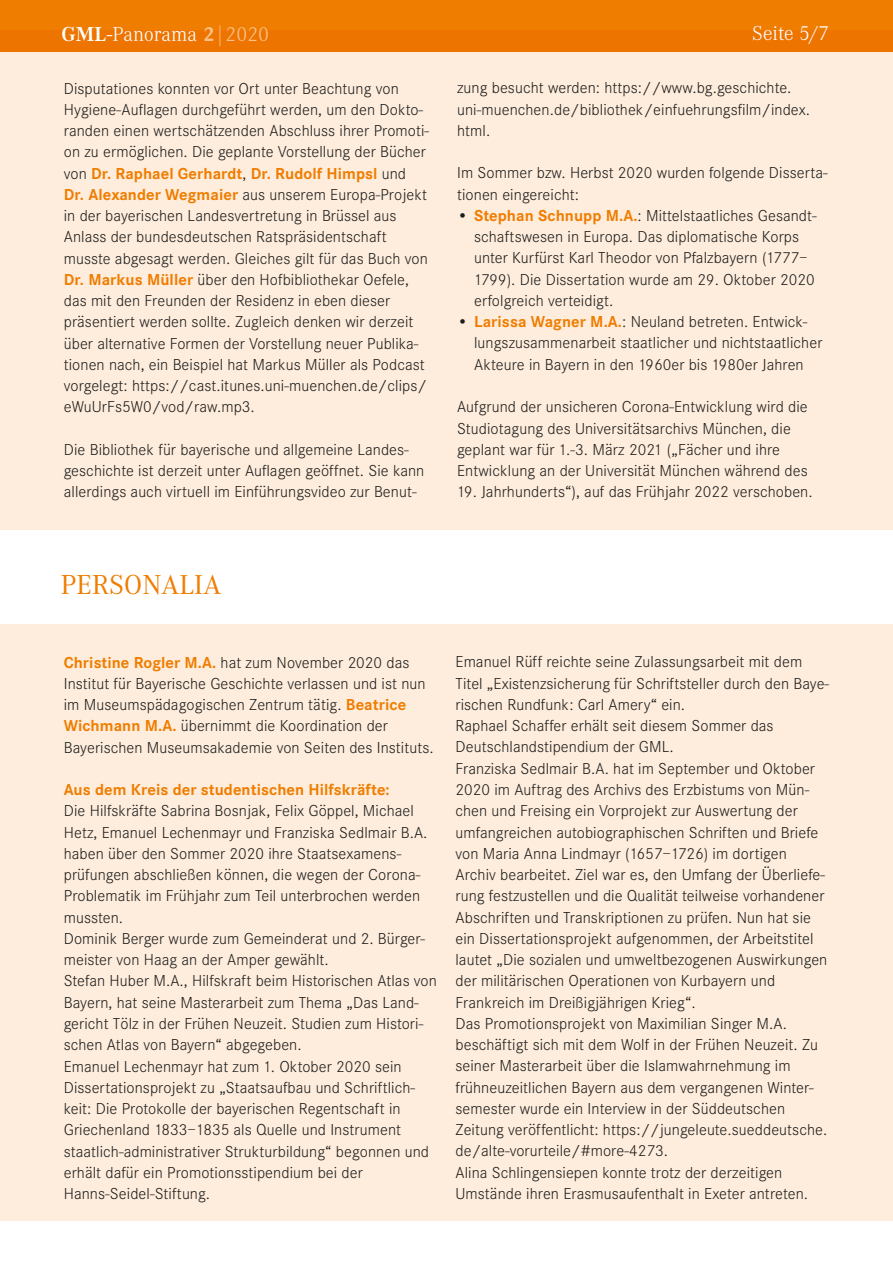
<style>
.page{position:relative;width:893px;height:1263px;background:#fff}
.page>*{position:absolute;margin:0;border:0;box-sizing:border-box;transform-origin:0 0}
.t1{font:28.5px "Corporate A";letter-spacing:.005em;color:#ef7d00}
.t2{font:300 21px "Corporate A";letter-spacing:.005em;color:#fff}
.t3{font:300 16.5px/21.3px "Corporate S";letter-spacing:.005em;color:#1d1d1b}
.t4{font:700 16.5px "Corporate S";letter-spacing:.005em;color:#ef7d00}
.s1{font-weight:700}
.s2{font-weight:700;color:#fac28a}
.s3{color:#fac28a}
.s4{font-weight:700;color:#ef7d00}
</style>
<div class="page">
<div style="left:0;top:30px;width:893px;height:1190px;background:#feeddd"></div>
<div style="left:0;top:0;width:893px;height:51px;background:#ef7d00"></div>
<div style="left:0;top:530px;width:893px;height:94px;background:#fff"></div>
<p class="t2" style="left:62px;top:22px;width:209px"><span class="s1">GML-</span>Panorama <span class="s2">2</span><span class="s3">|2020</span></p>
<p class="t3" style="left:64px;top:78px;width:367px">Disputationes konnten vor Ort unter Beachtung von Hygiene-Auflagen durchgeführt werden, um den Dokto&shy;randen einen wertschätzenden Abschluss ihrer Promoti&shy;on zu ermöglichen. Die geplante Vorstellung der Bücher von <span class="s4">Dr. Raphael Gerhardt</span>, <span class="s4">Dr. Rudolf Himpsl</span> und <span class="s4">Dr. Alexander Wegmaier</span> aus unserem Europa-Projekt in der bayerischen Landesvertretung in Brüssel aus Anlass der bundesdeutschen Ratspräsidentschaft musste abgesagt werden. Gleiches gilt für das Buch von <span class="s4">Dr. Markus Müller</span> über den Hofbibliothekar Oefele, das mit den Freunden der Residenz in eben dieser präsentiert werden sollte. Zugleich denken wir derzeit über alternative Formen der Vorstellung neuer Publika&shy;tionen nach, ein Beispiel hat Markus Müller als Podcast vorgelegt: https://cast.itunes.uni-muenchen.de/clips/ eWuUrFs5W0/vod/raw.mp3.</p>
<p class="t3" style="left:64px;top:439px;width:362px">Die Bibliothek für bayerische und allgemeine Landes&shy;geschichte ist derzeit unter Auflagen geöffnet. Sie kann allerdings auch virtuell im Einführungsvideo zur Benut-</p>
<p class="t2" style="left:752px;top:22px;width:78px">Seite 5/7</p>
<p class="t3" style="left:457px;top:78px;width:355px">zung besucht werden: https://www.bg.geschichte. uni-muenchen.de/bibliothek/einfuehrungsfilm/index. html.</p>
<p class="t3" style="left:457px;top:163px;width:372px">Im Sommer bzw. Herbst 2020 wurden folgende Disserta&shy;tionen eingereicht:</p>
<p class="t3" style="left:474px;top:205px;width:344px;text-indent:-17px">• <span class="s4">Stephan Schnupp M.A.</span>: Mittelstaatliches Gesandt&shy;schaftswesen in Europa. Das diplomatische Korps unter Kurfürst Karl Theodor von Pfalzbayern (1777– 1799). Die Dissertation wurde am 29. Oktober 2020 erfolgreich verteidigt.</p>
<p class="t3" style="left:474px;top:311px;width:350px;text-indent:-17px">• <span class="s4">Larissa Wagner M.A.</span>: Neuland betreten. Entwick&shy;lungszusammenarbeit staatlicher und nichtstaatlicher<br>Akteure in Bayern in den 1960er bis 1980er Jahren</p>
<p class="t3" style="left:457px;top:396px;width:352px">Aufgrund der unsicheren Corona-Entwicklung wird die Studiotagung des Universitätsarchivs München, die geplant war für 1.-3. März 2021 („Fächer und ihre Entwicklung an der Universität München während des</p>
<p class="t3" style="left:457px;top:481px;width:357px">19. Jahrhunderts“), auf das Frühjahr 2022 verschoben.</p>
<h1 class="t1" style="left:61px;top:569px;width:162px">PERSONALIA</h1>
<p class="t3" style="left:64px;top:652px;width:371px"><span class="s4">Christine Rogler M.A.</span> hat zum November 2020 das Institut für Bayerische Geschichte verlassen und ist nun im Museumspädagogischen Zentrum tätig. <span class="s4">Beatrice Wichmann M.A.</span> übernimmt die Koordination der Bayerischen Museumsakademie von Seiten des Instituts.</p>
<p class="t4" style="left:64px;top:780px;width:327px">Aus dem Kreis der studentischen Hilfskräfte:</p>
<p class="t3" style="left:64px;top:801px;width:375px">Die Hilfskräfte Sabrina Bosnjak, Felix Göppel, Michael Hetz, Emanuel Lechenmayr und Franziska Sedlmair B.A. haben über den Sommer 2020 ihre Staatsexamens&shy;prüfungen abschließen können, die wegen der Corona-Problematik im Frühjahr zum Teil unterbrochen werden mussten.<br>Dominik Berger wurde zum Gemeinderat und 2. Bürger&shy;meister von Haag an der Amper gewählt.<br>Stefan Huber M.A., Hilfskraft beim Historischen Atlas von Bayern, hat seine Masterarbeit zum Thema „Das Land&shy;gericht Tölz in der Frühen Neuzeit. Studien zum Histori&shy;schen Atlas von Bayern“ abgegeben.<br>Emanuel Lechenmayr hat zum 1. Oktober 2020 sein Dissertationsprojekt zu „Staatsaufbau und Schriftlich&shy;keit: Die Protokolle der bayerischen Regentschaft in Griechenland 1833–1835 als Quelle und Instrument staatlich-administrativer Strukturbildung“ begonnen und erhält dafür ein Promotionsstipendium bei der Hanns-Seidel-Stiftung.</p>
<p class="t3" style="left:455px;top:652px;width:375px">Emanuel Rüff reichte seine Zulassungsarbeit mit dem Titel „Existenzsicherung für Schriftsteller durch den Baye&shy;rischen Rundfunk: Carl Amery“ ein.<br>Raphael Schaffer erhält seit diesem Sommer das Deutschlandstipendium der GML.<br>Franziska Sedlmair B.A. hat im September und Oktober 2020 im Auftrag des Archivs des Erzbistums von Mün&shy;chen und Freising ein Vorprojekt zur Auswertung der umfangreichen autobiographischen Schriften und Briefe von Maria Anna Lindmayr (1657–1726) im dortigen Archiv bearbeitet. Ziel war es, den Umfang der Überliefe&shy;rung festzustellen und die Qualität teilweise vorhandener Abschriften und Transkriptionen zu prüfen. Nun hat sie ein Dissertationsprojekt aufgenommen, der Arbeitstitel lautet „Die sozialen und umweltbezogenen Auswirkungen der militärischen Operationen von Kurbayern und Frankreich im Dreißigjährigen Krieg“.<br>Das Promotionsprojekt von Maximilian Singer M.A. beschäftigt sich mit dem Wolf in der Frühen Neuzeit. Zu seiner Masterarbeit über die Islamwahrnehmung im frühneuzeitlichen Bayern aus dem vergangenen Winter&shy;semester wurde ein Interview in der Süddeutschen Zeitung veröffentlicht: https://jungeleute.sueddeutsche. de/alte-vorurteile/#more-4273.<br>Alina Schlingensiepen konnte trotz der derzeitigen Umstände ihren Erasmusaufenthalt in Exeter antreten.</p>
</div>
